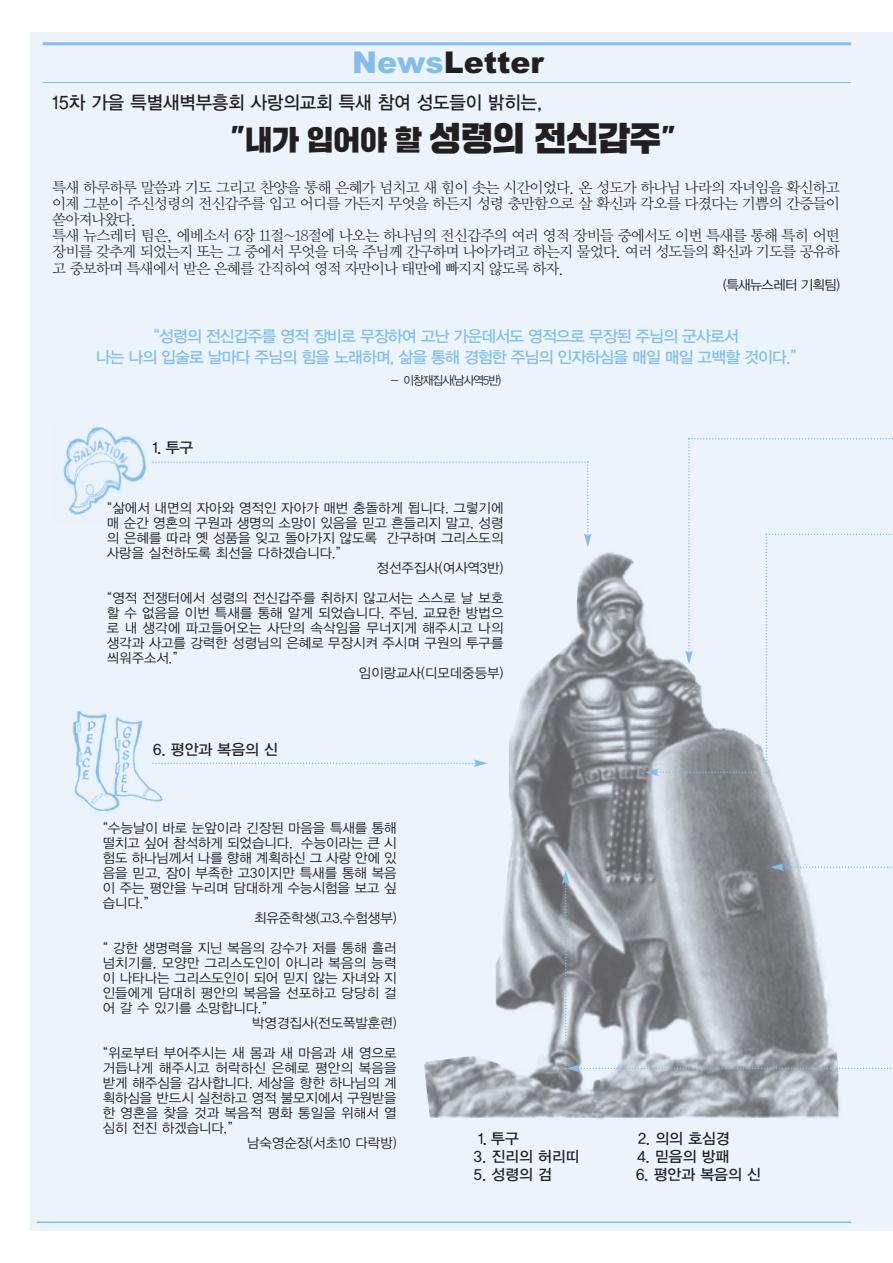
<style>
.page{position:relative;width:893px;height:1263px;background:#fff}
.page>*{position:absolute;margin:0;border:0;box-sizing:border-box;transform-origin:0 0}
.t1{font:900 30px "Arial";color:#231f20}
.t2{font:27.6px "SD Gd Gothic";color:#231f20;scale:.96 1}
.t3{font:18.45px "YDVYGO Std 13";color:#231f20;scale:.96 1}
.t4{font:16.05px/20.5px "YDVYGO Std 13";letter-spacing:-.05em;color:#84bee7;text-align:center}
.t5{font:15px/16px "YDVY Mj O Std 12";letter-spacing:-.055em;color:#231f20}
.t6{font:15px "YDVYGO Std 13";color:#231f20}
.t7{font:13.5px "YDVYGO Std 12";color:#231f20}
.t8{font:13.5px "YDVYGO Std 12";letter-spacing:.02em;color:#231f20}
.t9{font:13.5px "YDVYGO Std 12";letter-spacing:.025em;color:#231f20}
.t10{font:13.5px "YDVYGO Std 12";letter-spacing:-.05em;color:#231f20}
.t11{font:12px "YDVYGO Std 12";letter-spacing:-.075em;color:#231f20;scale:.95 1}
.s1{color:#84bee7}
.s2{font-size:33px}
</style>
<div class="page">
<div style="left:31px;top:33px;width:862px;height:1198px;background:#ebf4fa"></div>
<hr style="left:43px;top:42px;width:808px;height:3px;background:#84bee7">
<hr style="left:43px;top:82px;width:808px;height:1px;background:#84bee7">
<hr style="left:37px;top:1221px;width:814px;height:2px;background:#84bee7">
<img style="left:63px;top:427px;width:84px;height:88px">
<img style="left:73px;top:711px;width:90px;height:100px">
<img style="left:424px;top:552px;width:416px;height:567px">
<svg style="left:152px;top:759px;width:336px;height:8px"></svg>
<svg style="left:152px;top:461px;width:440px;height:86px"></svg>
<svg style="left:645px;top:438px;width:248px;height:338px"></svg>
<svg style="left:562px;top:863px;width:331px;height:209px"></svg>
<h1 class="t1" style="left:352px;top:45px;width:193px"><span class="s1">News</span>Letter</h1>
<h3 class="t3" style="left:52px;top:93px;width:512px">15차 가을 특별새벽부흥회 사랑의교회 특새 참여 성도들이 밝히는,</h3>
<h2 class="t2" style="left:230px;top:126px;width:465px">"내가 입어야 할 <span class="s2">성령의 전신갑주</span>"</h2>
<p class="t5" style="left:52px;top:180px;width:789px">특새 하루하루 말씀과 기도 그리고 찬양을 통해 은혜가 넘치고 새 힘이 솟는 시간이었다. 온 성도가 하나님 나라의 자녀임을 확신하고 이제 그분이 주신성령의 전신갑주를 입고 어디를 가든지 무엇을 하든지 성령 충만함으로 살 확신과 각오를 다졌다는 기쁨의 간증들이 쏟아져나왔다.<br>특새 뉴스레터 팀은, 에베소서 6장 11절~18절에 나오는 하나님의 전신갑주의 여러 영적 장비들 중에서도 이번 특새를 통해 특히 어떤 장비를 갖추게 되었는지 또는 그 중에서 무엇을 더욱 주님께 간구하며 나아가려고 하는지 물었다. 여러 성도들의 확신과 기도를 공유하 고 중보하며 특새에서 받은 은혜를 간직하여 영적 자만이나 태만에 빠지지 않도록 하자.</p>
<p class="t10" style="left:723px;top:278px;width:118px">(특새뉴스레터 기획팀)</p>
<p class="t4" style="left:96px;top:326px;width:702px">“성령의 전신갑주를 영적 장비로 무장하여 고난 가운데서도 영적으로 무장된 주님의 군사로서<br>나는 나의 입술로 날마다 주님의 힘을 노래하며, 삶을 통해 경험한 주님의 인자하심을 매일 매일 고백할 것이다.”</p>
<p class="t11" style="left:391px;top:375px;width:117px">- 이창재집사(남사역5반)</p>
<p class="t6" style="left:152px;top:440px;width:42px">1. 투구</p>
<p class="t7" style="left:107px;top:501px;width:398px">“삶에서 내면의 자아와 영적인 자아가 매번 충돌하게 됩니다. 그렇기에</p>
<p class="t7" style="left:107px;top:516px;width:398px">매 순간 영혼의 구원과 생명의 소망이 있음을 믿고 흔들리지 말고, 성령</p>
<p class="t7" style="left:107px;top:531px;width:398px">의 은혜를 따라 옛 성품을 잊고 돌아가지 않도록 간구하며 그리스도의</p>
<p class="t7" style="left:107px;top:546px;width:236px">사랑을 실천하도록 최선을 다하겠습니다.”</p>
<p class="t7" style="left:377px;top:561px;width:128px">정선주집사(여사역3반)</p>
<p class="t7" style="left:107px;top:591px;width:398px">“영적 전쟁터에서 성령의 전신갑주를 취하지 않고서는 스스로 날 보호</p>
<p class="t7" style="left:107px;top:606px;width:398px">할 수 없음을 이번 특새를 통해 알게 되었습니다. 주님, 교묘한 방법으</p>
<p class="t8" style="left:107px;top:621px;width:398px">로 내 생각에 파고들어오는 사단의 속삭임을 무너지게 해주시고 나의</p>
<p class="t7" style="left:107px;top:636px;width:398px">생각과 사고를 강력한 성령님의 은혜로 무장시켜 주시며 구원의 투구를</p>
<p class="t7" style="left:107px;top:651px;width:73px">씌워주소서.”</p>
<p class="t7" style="left:359px;top:666px;width:146px">임이랑교사(디모데중등부)</p>
<p class="t6" style="left:153px;top:742px;width:126px">6. 평안과 복음의 신</p>
<p class="t7" style="left:103px;top:821px;width:295px">“수능날이 바로 눈앞이라 긴장된 마음을 특새를 통해</p>
<p class="t7" style="left:103px;top:836px;width:295px">떨치고 싶어 참석하게 되었습니다. 수능이라는 큰 시</p>
<p class="t7" style="left:103px;top:851px;width:295px">험도 하나님께서 나를 향해 계획하신 그 사랑 안에 있</p>
<p class="t7" style="left:103px;top:866px;width:295px">음을 믿고, 잠이 부족한 고3이지만 특새를 통해 복음</p>
<p class="t7" style="left:103px;top:881px;width:295px">이 주는 평안을 누리며 담대하게 수능시험을 보고 싶</p>
<p class="t7" style="left:103px;top:896px;width:48px">습니다.”</p>
<p class="t7" style="left:254px;top:911px;width:144px">최유준학생(고3.수험생부)</p>
<p class="t7" style="left:103px;top:941px;width:295px">“ 강한 생명력을 지닌 복음의 강수가 저를 통해 흘러</p>
<p class="t7" style="left:103px;top:956px;width:295px">넘치기를, 모양만 그리스도인이 아니라 복음의 능력</p>
<p class="t7" style="left:103px;top:971px;width:295px">이 나타나는 그리스도인이 되어 믿지 않는 자녀와 지</p>
<p class="t7" style="left:103px;top:986px;width:295px">인들에게 담대히 평안의 복음을 선포하고 당당히 걸</p>
<p class="t7" style="left:103px;top:1001px;width:166px">어 갈 수 있기를 소망합니다.”</p>
<p class="t7" style="left:252px;top:1016px;width:146px">박영경집사(전도폭발훈련)</p>
<p class="t7" style="left:103px;top:1046px;width:295px">“위로부터 부어주시는 새 몸과 새 마음과 새 영으로</p>
<p class="t9" style="left:103px;top:1061px;width:295px">거듭나게 해주시고 허락하신 은혜로 평안의 복음을</p>
<p class="t7" style="left:103px;top:1076px;width:295px">받게 해주심을 감사합니다. 세상을 향한 하나님의 계</p>
<p class="t7" style="left:103px;top:1091px;width:295px">획하심을 반드시 실천하고 영적 불모지에서 구원받을</p>
<p class="t7" style="left:103px;top:1106px;width:295px">한 영혼을 찾을 것과 복음적 평화 통일을 위해서 열</p>
<p class="t7" style="left:103px;top:1121px;width:132px">심히 전진 하겠습니다.”</p>
<p class="t7" style="left:247px;top:1136px;width:151px">남숙영순장(서초10 다락방)</p>
<p class="t6" style="left:478px;top:1131px;width:42px">1. 투구</p>
<p class="t6" style="left:638px;top:1131px;width:93px">2. 의의 호심경</p>
<p class="t6" style="left:474px;top:1149px;width:107px">3. 진리의 허리띠</p>
<p class="t6" style="left:637px;top:1149px;width:93px">4. 믿음의 방패</p>
<p class="t6" style="left:474px;top:1167px;width:80px">5. 성령의 검</p>
<p class="t6" style="left:636px;top:1167px;width:126px">6. 평안과 복음의 신</p>
</div>
